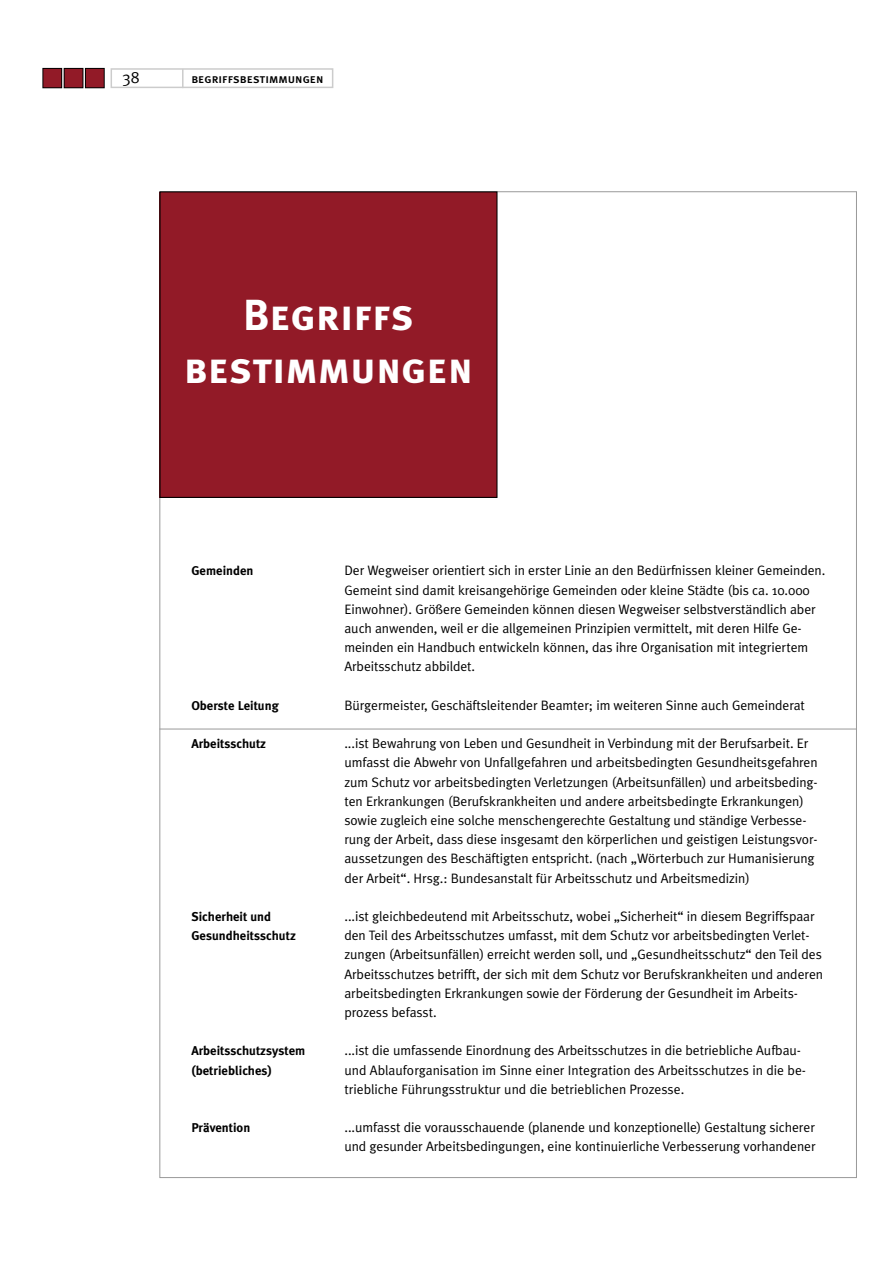
<style>
.page{position:relative;width:893px;height:1263px;background:#fff}
.page>*{position:absolute;margin:0;border:0;box-sizing:border-box;transform-origin:0 0}
.t1{font:43.5px/52.2px "Meta Plus Bold Caps";color:#fff;text-align:center}
.t2{font:16.5px "Meta Plus Normal";color:#000}
.t3{font:13.65px/19.2px "Meta Plus Normal";letter-spacing:-.005em;color:#000}
.t4{font:700 12.75px/19.2px "Meta Plus";color:#000}
.t5{font:12.75px "Meta Plus Medium Caps";color:#000}
</style>
<div class="page">
<div style="left:111px;top:68px;width:222px;height:20px;border:2px solid #ccc"></div>
<svg style="left:182px;top:69px;width:2px;height:19px"></svg>
<div style="left:43px;top:68px;width:19px;height:20px;background:#921a27"></div>
<div style="left:43px;top:68px;width:19px;height:20px;border:1px solid #000"></div>
<div style="left:64px;top:68px;width:19px;height:20px;background:#921a27"></div>
<div style="left:64px;top:68px;width:19px;height:20px;border:1px solid #000"></div>
<div style="left:85px;top:68px;width:19px;height:20px;background:#921a27"></div>
<div style="left:85px;top:68px;width:20px;height:20px;border:1px solid #000"></div>
<hr style="left:159px;top:729px;width:698px;height:1px;background:#999">
<div style="left:160px;top:192px;width:337px;height:305px;background:#921a27"></div>
<p class="t2" style="left:122px;top:68px;width:19px">38</p>
<p class="t5" style="left:191px;top:71px;width:134px">begriffsbestimmungen</p>
<h1 class="t1" style="left:184px;top:289px;width:291px">Begriffs bestimmungen</h1>
<p class="t4" style="left:191px;top:561px;width:64px">Gemeinden</p>
<p class="t4" style="left:191px;top:696px;width:89px">Oberste Leitung</p>
<p class="t4" style="left:191px;top:734px;width:76px">Arbeitsschutz</p>
<p class="t4" style="left:191px;top:907px;width:106px">Sicherheit und<br>Gesundheitsschutz</p>
<p class="t4" style="left:191px;top:1041px;width:115px">Arbeitsschutzsystem (betriebliches)</p>
<p class="t4" style="left:191px;top:1118px;width:60px">Prävention</p>
<p class="t3" style="left:344px;top:561px;width:482px">Der Wegweiser orientiert sich in erster Linie an den Bedürfnissen kleiner Gemeinden.<br>Gemeint sind damit kreisangehörige Gemeinden oder kleine Städte (bis ca. 10.000<br>Einwohner). Größere Gemeinden können diesen Wegweiser selbstverständlich aber auch anwenden, weil er die allgemeinen Prinzipien vermittelt, mit deren Hilfe Ge&shy;meinden ein Handbuch entwickeln können, das ihre Organisation mit integriertem Arbeitsschutz abbildet.</p>
<p class="t3" style="left:344px;top:695px;width:462px">Bürgermeister, Geschäftsleitender Beamter; im weiteren Sinne auch Gemeinderat</p>
<p class="t3" style="left:344px;top:734px;width:475px">...ist Bewahrung von Leben und Gesundheit in Verbindung mit der Berufsarbeit. Er umfasst die Abwehr von Unfallgefahren und arbeitsbedingten Gesundheitsgefahren zum Schutz vor arbeitsbedingten Verletzungen (Arbeitsunfällen) und arbeitsbeding&shy;ten Erkrankungen (Berufskrankheiten und andere arbeitsbedingte Erkrankungen) sowie zugleich eine solche menschengerechte Gestaltung und ständige Verbesse&shy;rung der Arbeit, dass diese insgesamt den körperlichen und geistigen Leistungsvor&shy;aussetzungen des Beschäftigten entspricht. (nach „Wörterbuch zur Humanisierung der Arbeit“. Hrsg.: Bundesanstalt für Arbeitsschutz und Arbeitsmedizin)</p>
<p class="t3" style="left:344px;top:907px;width:480px">...ist gleichbedeutend mit Arbeitsschutz, wobei „Sicherheit“ in diesem Begriffspaar den Teil des Arbeitsschutzes umfasst, mit dem Schutz vor arbeitsbedingten Verlet&shy;zungen (Arbeitsunfällen) erreicht werden soll, und „Gesundheitsschutz“ den Teil des Arbeitsschutzes betrifft, der sich mit dem Schutz vor Berufskrankheiten und anderen arbeitsbedingten Erkrankungen sowie der Förderung der Gesundheit im Arbeits&shy;prozess befasst.</p>
<p class="t3" style="left:344px;top:1041px;width:463px">...ist die umfassende Einordnung des Arbeitsschutzes in die betriebliche Aufbau&shy;und Ablauforganisation im Sinne einer Integration des Arbeitsschutzes in die be&shy;triebliche Führungsstruktur und die betrieblichen Prozesse.</p>
<p class="t3" style="left:344px;top:1118px;width:473px">...umfasst die vorausschauende (planende und konzeptionelle) Gestaltung sicherer und gesunder Arbeitsbedingungen, eine kontinuierliche Verbesserung vorhandener</p>
</div>
